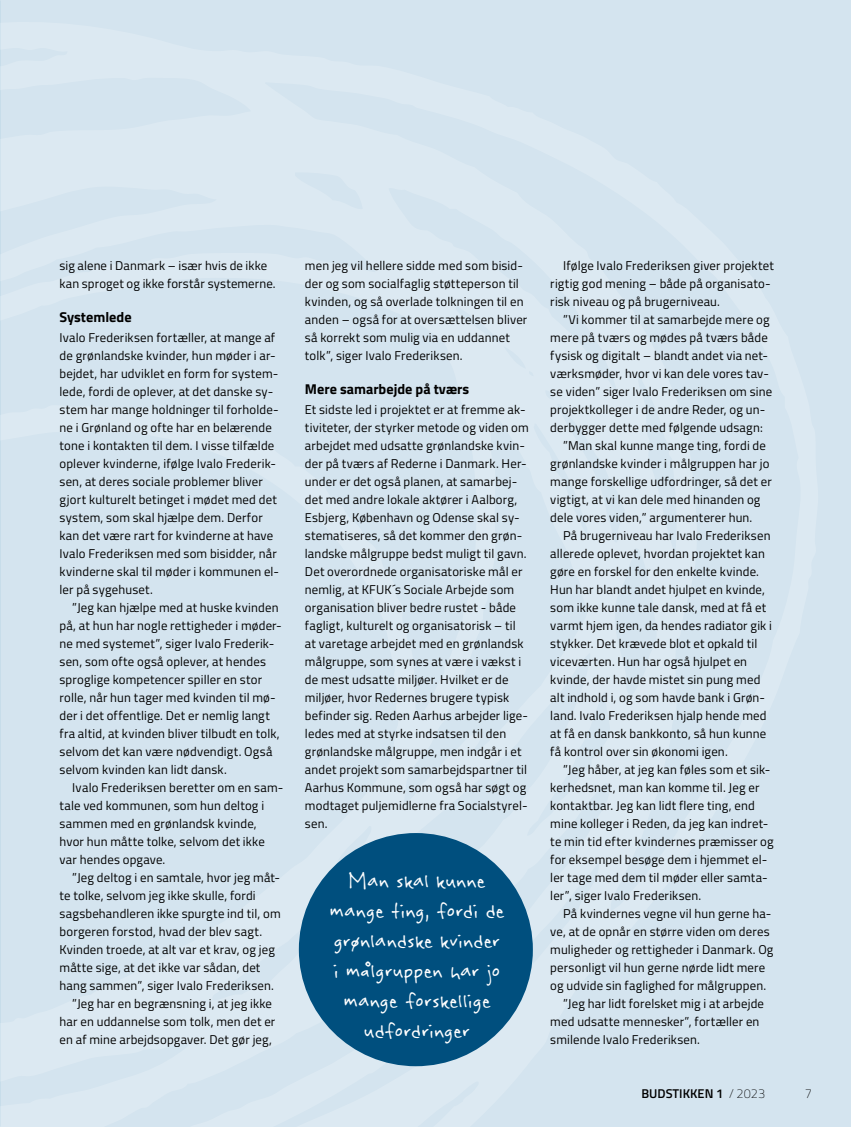
<style>
.page{position:relative;width:851px;height:1127px;background:#fff}
.page>*{position:absolute;margin:0;border:0;box-sizing:border-box;transform-origin:0 0}
.t1{font:27px/30px "Rabiohead";letter-spacing:.01em;color:#fff;text-align:center}
.t2{font:700 14.25px "Titillium Web";color:#000}
.t3{font:12.75px/18px "Titillium Web";letter-spacing:.015em;color:#000}
.t4{font:600 12.75px "Titillium Web";color:#000}
.t5{font:100 12.75px "Titillium Web";color:#000}
.s1{font-weight:100}
</style>
<div class="page">
<div style="left:0;top:0;width:850px;height:1127px;background:#d4e4ef"></div>
<div style="left:299px;top:833px;width:233px;height:233px;background:#004f7e;border-radius:50%"></div>
<p class="t3" style="left:60px;top:256px;width:217px">sig alene i Danmark – især hvis de ikke kan sproget og ikke forstår systemerne.</p>
<p class="t2" style="left:60px;top:306px;width:74px">Systemlede</p>
<p class="t3" style="left:60px;top:328px;width:221px">Ivalo Frederiksen fortæller, at mange af de grønlandske kvinder, hun møder i ar&shy;bejdet, har udviklet en form for system&shy;lede, fordi de oplever, at det danske sy&shy;stem har mange holdninger til forholde&shy;ne i Grønland og ofte har en belærende tone i kontakten til dem. I visse tilfælde oplever kvinderne, ifølge Ivalo Frederik&shy;sen, at deres sociale problemer bliver gjort kulturelt betinget i mødet med det system, som skal hjælpe dem. Derfor kan det være rart for kvinderne at have Ivalo Frederiksen med som bisidder, når kvinderne skal til møder i kommunen el&shy;ler på sygehuset.</p>
<p class="t3" style="left:60px;top:598px;width:224px;text-indent:13px">”Jeg kan hjælpe med at huske kvinden på, at hun har nogle rettigheder i møder&shy;ne med systemet”, siger Ivalo Frederik&shy;sen, som ofte også oplever, at hendes sproglige kompetencer spiller en stor rolle, når hun tager med kvinden til mø&shy;der i det offentlige. Det er nemlig langt fra altid, at kvinden bliver tilbudt en tolk, selvom det kan være nødvendigt. Også selvom kvinden kan lidt dansk.</p>
<p class="t3" style="left:60px;top:778px;width:225px;text-indent:13px">Ivalo Frederiksen beretter om en sam&shy;tale ved kommunen, som hun deltog i sammen med en grønlandsk kvinde, hvor hun måtte tolke, selvom det ikke var hendes opgave.</p>
<p class="t3" style="left:72px;top:868px;width:209px">”Jeg deltog i en samtale, hvor jeg måt-</p>
<p class="t3" style="left:60px;top:886px;width:198px">te tolke, selvom jeg ikke skulle, fordi</p>
<p class="t3" style="left:60px;top:904px;width:222px">sagsbehandleren ikke spurgte ind til, om</p>
<p class="t3" style="left:60px;top:922px;width:204px">borgeren forstod, hvad der blev sagt.</p>
<p class="t3" style="left:60px;top:940px;width:217px">Kvinden troede, at alt var et krav, og jeg</p>
<p class="t3" style="left:60px;top:958px;width:202px">måtte sige, at det ikke var sådan, det</p>
<p class="t3" style="left:60px;top:976px;width:216px">hang sammen”, siger Ivalo Frederiksen.</p>
<p class="t3" style="left:72px;top:994px;width:201px">”Jeg har en begrænsning i, at jeg ikke</p>
<p class="t3" style="left:60px;top:1012px;width:217px">har en uddannelse som tolk, men det er</p>
<p class="t3" style="left:60px;top:1030px;width:214px">en af mine arbejdsopgaver. Det gør jeg,</p>
<p class="t3" style="left:305px;top:256px;width:224px">men jeg vil hellere sidde med som bisid&shy;der og som socialfaglig støtteperson til kvinden, og så overlade tolkningen til en anden – også for at oversættelsen bliver så korrekt som mulig via en uddannet tolk”, siger Ivalo Frederiksen.</p>
<p class="t2" style="left:305px;top:378px;width:166px">Mere samarbejde på tværs</p>
<p class="t3" style="left:305px;top:400px;width:225px">Et sidste led i projektet er at fremme ak&shy;tiviteter, der styrker metode og viden om arbejdet med udsatte grønlandske kvin&shy;der på tværs af Rederne i Danmark. Her&shy;under er det også planen, at samarbej&shy;det med andre lokale aktører i Aalborg, Esbjerg, København og Odense skal sy&shy;stematiseres, så det kommer den grøn&shy;landske målgruppe bedst muligt til gavn.<br>Det overordnede organisatoriske mål er nemlig, at KFUK´s Sociale Arbejde som organisation bliver bedre rustet - både fagligt, kulturelt og organisatorisk – til at varetage arbejdet med en grønlandsk målgruppe, som synes at være i vækst i de mest udsatte miljøer. Hvilket er de miljøer, hvor Redernes brugere typisk befinder sig. Reden Aarhus arbejder lige&shy;ledes med at styrke indsatsen til den grønlandske målgruppe, men indgår i et andet projekt som samarbejdspartner til Aarhus Kommune, som også har søgt og modtaget puljemidlerne fra Socialstyrel&shy;sen.</p>
<h1 class="t1" style="left:329px;top:864px;width:176px">Man skal kunne mange ting, fordi de grønlandske kvinder i målgruppen har jo mange forskellige udfordringer</h1>
<p class="t3" style="left:550px;top:256px;width:225px;text-indent:13px">Ifølge Ivalo Frederiksen giver projektet rigtig god mening – både på organisato&shy;risk niveau og på brugerniveau.</p>
<p class="t3" style="left:563px;top:310px;width:208px">”Vi kommer til at samarbejde mere og</p>
<p class="t3" style="left:550px;top:328px;width:219px">mere på tværs og mødes på tværs både</p>
<p class="t3" style="left:550px;top:346px;width:219px">fysisk og digitalt – blandt andet via net-</p>
<p class="t3" style="left:550px;top:364px;width:220px">værksmøder, hvor vi kan dele vores tav-</p>
<p class="t3" style="left:550px;top:382px;width:223px">se viden” siger Ivalo Frederiksen om sine</p>
<p class="t3" style="left:550px;top:400px;width:216px">projektkolleger i de andre Reder, og un-</p>
<p class="t3" style="left:550px;top:418px;width:214px">derbygger dette med følgende udsagn:</p>
<p class="t3" style="left:563px;top:436px;width:204px">”Man skal kunne mange ting, fordi de</p>
<p class="t3" style="left:550px;top:454px;width:220px">grønlandske kvinder i målgruppen har jo</p>
<p class="t3" style="left:550px;top:472px;width:223px">mange forskellige udfordringer, så det er</p>
<p class="t3" style="left:550px;top:490px;width:212px">vigtigt, at vi kan dele med hinanden og</p>
<p class="t3" style="left:550px;top:508px;width:203px">dele vores viden,” argumenterer hun.</p>
<p class="t3" style="left:563px;top:526px;width:209px">På brugerniveau har Ivalo Frederiksen</p>
<p class="t3" style="left:550px;top:544px;width:216px">allerede oplevet, hvordan projektet kan</p>
<p class="t3" style="left:550px;top:562px;width:210px">gøre en forskel for den enkelte kvinde.</p>
<p class="t3" style="left:550px;top:580px;width:216px">Hun har blandt andet hjulpet en kvinde,</p>
<p class="t3" style="left:550px;top:598px;width:217px">som ikke kunne tale dansk, med at få et</p>
<p class="t3" style="left:550px;top:616px;width:223px">varmt hjem igen, da hendes radiator gik i</p>
<p class="t3" style="left:550px;top:634px;width:208px">stykker. Det krævede blot et opkald til</p>
<p class="t3" style="left:550px;top:652px;width:198px">viceværten. Hun har også hjulpet en</p>
<p class="t3" style="left:550px;top:670px;width:212px">kvinde, der havde mistet sin pung med</p>
<p class="t3" style="left:550px;top:688px;width:216px">alt indhold i, og som havde bank i Grøn-</p>
<p class="t3" style="left:550px;top:706px;width:218px">land. Ivalo Frederiksen hjalp hende med</p>
<p class="t3" style="left:550px;top:724px;width:217px">at få en dansk bankkonto, så hun kunne</p>
<p class="t3" style="left:550px;top:742px;width:179px">få kontrol over sin økonomi igen.</p>
<p class="t3" style="left:563px;top:760px;width:209px">”Jeg håber, at jeg kan føles som et sik-</p>
<p class="t3" style="left:550px;top:778px;width:211px">kerhedsnet, man kan komme til. Jeg er</p>
<p class="t3" style="left:550px;top:796px;width:206px">kontaktbar. Jeg kan lidt flere ting, end</p>
<p class="t3" style="left:550px;top:814px;width:219px">mine kolleger i Reden, da jeg kan indret-</p>
<p class="t3" style="left:550px;top:832px;width:225px">te min tid efter kvindernes præmisser og</p>
<p class="t3" style="left:550px;top:850px;width:218px">for eksempel besøge dem i hjemmet el-</p>
<p class="t3" style="left:550px;top:868px;width:219px">ler tage med dem til møder eller samta-</p>
<p class="t3" style="left:550px;top:886px;width:152px">ler”, siger Ivalo Frederiksen.</p>
<p class="t3" style="left:563px;top:904px;width:210px">På kvindernes vegne vil hun gerne ha-</p>
<p class="t3" style="left:550px;top:922px;width:221px">ve, at de opnår en større viden om deres</p>
<p class="t3" style="left:550px;top:940px;width:225px">muligheder og rettigheder i Danmark. Og</p>
<p class="t3" style="left:550px;top:958px;width:216px">personligt vil hun gerne nørde lidt mere</p>
<p class="t3" style="left:550px;top:976px;width:217px">og udvide sin faglighed for målgruppen.</p>
<p class="t3" style="left:563px;top:994px;width:202px">”Jeg har lidt forelsket mig i at arbejde</p>
<p class="t3" style="left:550px;top:1012px;width:211px">med udsatte mennesker”, fortæller en</p>
<p class="t3" style="left:550px;top:1030px;width:151px">smilende Ivalo Frederiksen.</p>
<p class="t4" style="left:641px;top:1084px;width:125px">BUDSTIKKEN 1 <span class="s1">/ 2023</span></p>
<p class="t5" style="left:804px;top:1084px;width:9px">7</p>
</div>
